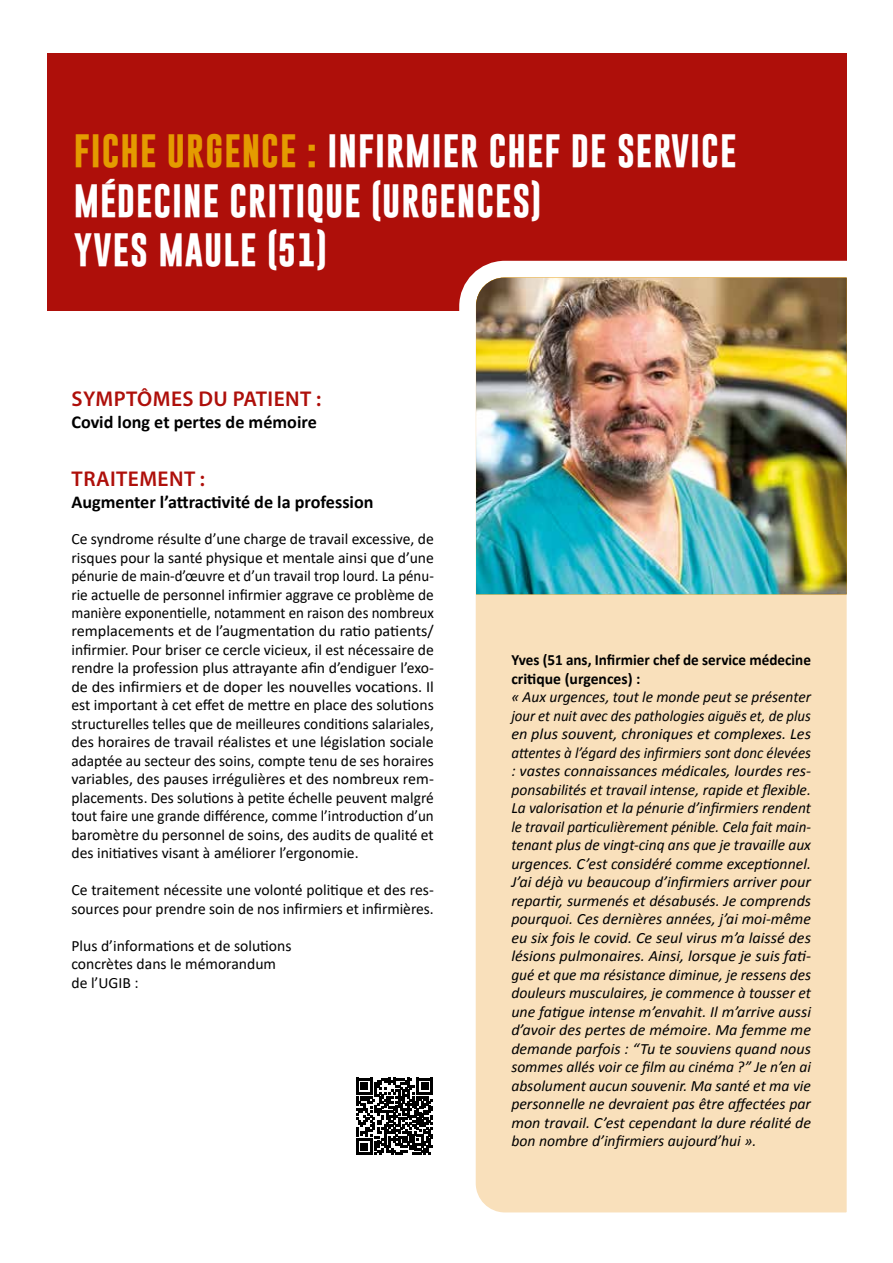
<style>
.page{position:relative;width:893px;height:1263px;background:#fff}
.page>*{position:absolute;margin:0;border:0;box-sizing:border-box;transform-origin:0 0}
.t1{font:700 33.75px/49.5px "Gobold";letter-spacing:.03em;color:#fff}
.t2{font:600 21.45px "Myriad Pro";letter-spacing:.02em;color:#ae0f0a}
.t3{font:700 18.15px "Calibri";color:#000}
.t4{font:15.6px/18.5px "Calibri";color:#000}
.t5{font:italic 15.6px/18.5px "Calibri";color:#000;text-align:justify}
.t6{font:700 15.6px/18.5px "Calibri";color:#000}
.s1{color:#e49b00}
</style>
<div class="page">
<div style="left:47px;top:53px;width:800px;height:258px;background:#ae0f0a"></div>
<svg style="left:459px;top:260px;width:388px;height:953px;background:#f9e1c0"></svg>
<img style="left:476px;top:278px;width:371px;height:316px">
<svg style="left:356px;top:1078px;width:77px;height:77px"></svg>
<h1 class="t1" style="left:74px;top:126px;width:664px"><span class="s1">FICHE URGENCE :</span> INFIRMIER CHEF DE SERVICE<br>MÉDECINE CRITIQUE (URGENCES)<br>YVES MAULE (51)</h1>
<h2 class="t2" style="left:72px;top:385px;width:251px">SYMPTÔMES DU PATIENT :</h2>
<p class="t3" style="left:71px;top:409px;width:247px">Covid long et pertes de mémoire</p>
<h2 class="t2" style="left:72px;top:465px;width:135px">TRAITEMENT :</h2>
<p class="t3" style="left:71px;top:489px;width:304px">Augmenter l’attractivité de la profession</p>
<p class="t4" style="left:71px;top:529px;width:364px;text-align:justify">Ce syndrome résulte d’une charge de travail excessive, de risques pour la santé physique et mentale ainsi que d’une pénurie de main-d’œuvre et d’un travail trop lourd. La pénu&shy;rie actuelle de personnel infirmier aggrave ce problème de manière exponentielle, notamment en raison des nombreux remplacements et de l’augmentation du ratio patients/ infirmier. Pour briser ce cercle vicieux, il est nécessaire de rendre la profession plus attrayante afin d’endiguer l’exo&shy;de des infirmiers et de doper les nouvelles vocations. Il est important à cet effet de mettre en place des solutions structurelles telles que de meilleures conditions salariales, des horaires de travail réalistes et une législation sociale adaptée au secteur des soins, compte tenu de ses horaires variables, des pauses irrégulières et des nombreux rem&shy;placements. Des solutions à petite échelle peuvent malgré tout faire une grande différence, comme l’introduction d’un baromètre du personnel de soins, des audits de qualité et des initiatives visant à améliorer l’ergonomie.</p>
<p class="t4" style="left:71px;top:880px;width:364px">Ce traitement nécessite une volonté politique et des res&shy;sources pour prendre soin de nos infirmiers et infirmières.</p>
<p class="t4" style="left:71px;top:936px;width:222px">Plus d’informations et de solutions concrètes dans le mémorandum de l’UGIB :</p>
<p class="t6" style="left:511px;top:650px;width:301px">Yves (51 ans, Infirmier chef de service médecine critique (urgences) :</p>
<p class="t5" style="left:511px;top:687px;width:301px">« Aux urgences, tout le monde peut se présenter jour et nuit avec des pathologies aiguës et, de plus en plus souvent, chroniques et complexes. Les attentes à l’égard des infirmiers sont donc élevées : vastes connaissances médicales, lourdes res&shy;ponsabilités et travail intense, rapide et flexible.<br>La valorisation et la pénurie d’infirmiers rendent le travail particulièrement pénible. Cela fait main&shy;tenant plus de vingt-cinq ans que je travaille aux urgences. C’est considéré comme exceptionnel.<br>J’ai déjà vu beaucoup d’infirmiers arriver pour repartir, surmenés et désabusés. Je comprends pourquoi. Ces dernières années, j’ai moi-même eu six fois le covid. Ce seul virus m’a laissé des lésions pulmonaires. Ainsi, lorsque je suis fati&shy;gué et que ma résistance diminue, je ressens des douleurs musculaires, je commence à tousser et une fatigue intense m’envahit. Il m’arrive aussi d’avoir des pertes de mémoire. Ma femme me demande parfois : “Tu te souviens quand nous sommes allés voir ce film au cinéma ?” Je n’en ai absolument aucun souvenir. Ma santé et ma vie personnelle ne devraient pas être affectées par mon travail. C’est cependant la dure réalité de bon nombre d’infirmiers aujourd’hui ».</p>
</div>
